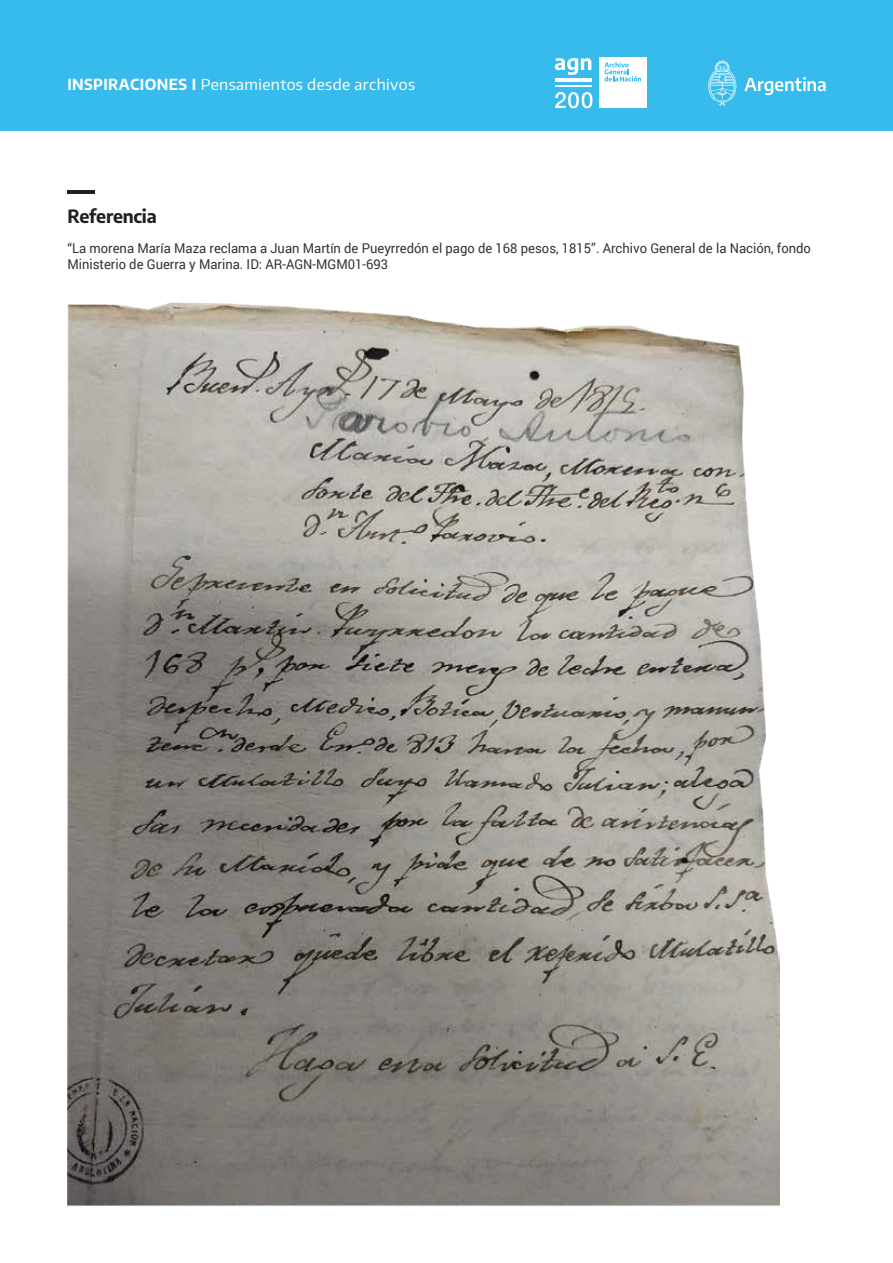
<style>
.page{position:relative;width:893px;height:1263px;background:#fff}
.page>*{position:absolute;margin:0;border:0;box-sizing:border-box;transform-origin:0 0}
.t1{font:700 18px "Encode Sans";letter-spacing:-.015em;color:#231f20}
.t2{font:15px "Encode Sans";letter-spacing:.025em;color:#fff}
.t3{font:13.5px/15.6px "Roboto";color:#333;scale:.96 1}
.s1{font-weight:700}
</style>
<div class="page">
<div style="left:0;top:0;width:893px;height:131px;background:#37bbed"></div>
<svg style="left:555px;top:92px;width:37px;height:16px"></svg>
<hr style="left:555px;top:79px;width:36px;height:3px;background:#fff">
<hr style="left:555px;top:86px;width:36px;height:1px;background:#fff">
<svg style="left:555px;top:58px;width:36px;height:17px"></svg>
<div style="left:599px;top:57px;width:48px;height:51px;background:#fff"></div>
<svg style="left:604px;top:62px;width:37px;height:19px"></svg>
<svg style="left:744px;top:77px;width:82px;height:18px"></svg>
<svg style="left:708px;top:60px;width:28px;height:45px"></svg>
<hr style="left:67px;top:191px;width:28px;height:3px;background:#231f20">
<img style="left:67px;top:302px;width:712px;height:904px">
<p class="t2" style="left:67px;top:75px;width:349px"><span class="s1">INSPIRACIONES I</span> Pensamientos desde archivos</p>
<h1 class="t1" style="left:67px;top:203px;width:91px">Referencia</h1>
<p class="t3" style="left:67px;top:240px;width:776px">“La morena María Maza reclama a Juan Martín de Pueyrredón el pago de 168 pesos, 1815”. Archivo General de la Nación, fondo<br>Ministerio de Guerra y Marina. ID: AR-AGN-MGM01-693</p>
</div>
